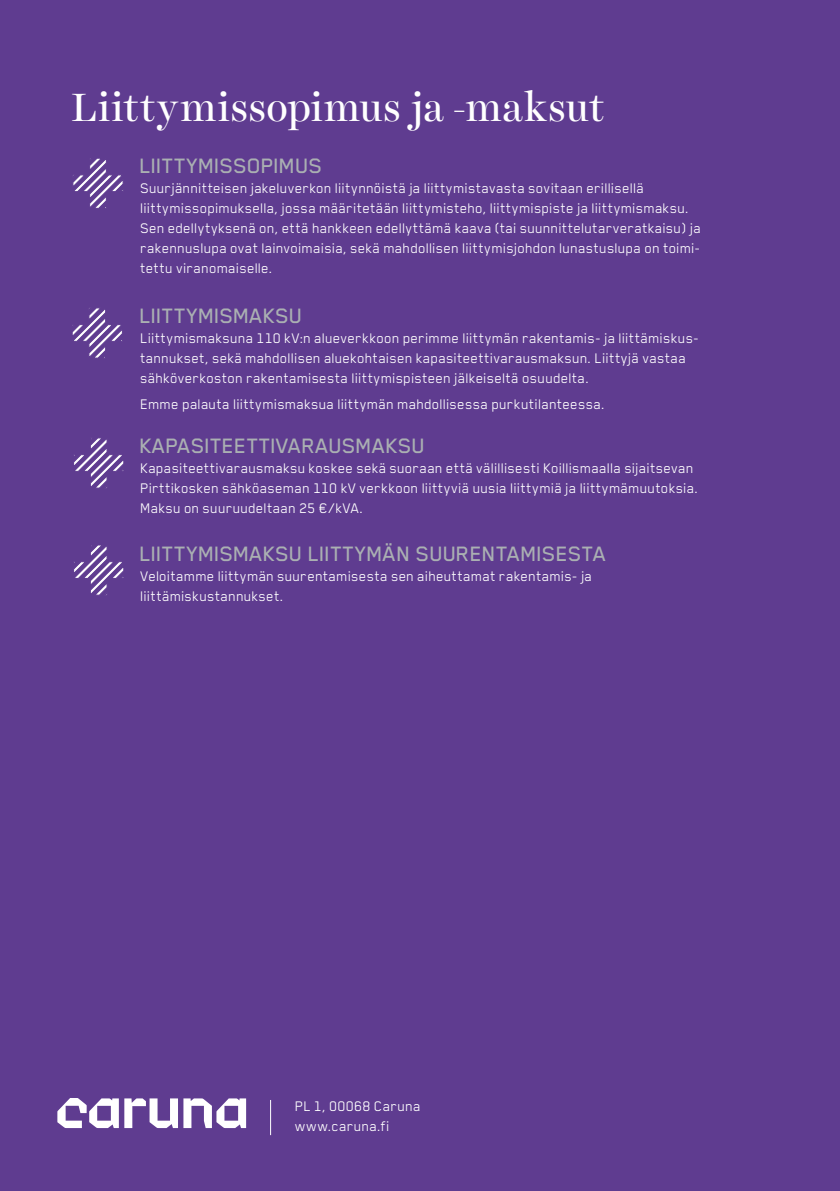
<style>
.page{position:relative;width:840px;height:1191px;background:#fff}
.page>*{position:absolute;margin:0;border:0;box-sizing:border-box;transform-origin:0 0}
.Subheading{font:40px "Harriet Display";letter-spacing:.025em;color:#fff}
.Väliotsikko_13{font:500 24px "Blender";color:#aab0b2}
.Bodytext{font:16px/20px "Blender";letter-spacing:.01em;color:#fff}
.Väliotsikko_13-2{font:16px/20px "Blender";letter-spacing:.005em;color:#fff;text-align:justify}
</style>
<div class="page">
<div style="left:0;top:0;width:839px;height:1191px;background:#5f3c90"></div>
<svg style="left:57px;top:1098px;width:189px;height:30px"></svg>
<hr style="left:270px;top:1100px;width:1px;height:35px;background:#fff">
<svg style="left:73px;top:158px;width:50px;height:50px"></svg>
<svg style="left:72px;top:308px;width:50px;height:50px"></svg>
<svg style="left:74px;top:438px;width:50px;height:50px"></svg>
<svg style="left:74px;top:545px;width:50px;height:50px"></svg>
<p class="Subheading" style="left:72px;top:80px;width:534px">Liittymissopimus ja -maksut</p>
<p class="Väliotsikko_13" style="left:140px;top:152px;width:184px">LIITTYMISSOPIMUS</p>
<p class="Bodytext" style="left:140px;top:178px;width:549px">Suurjännitteisen jakeluverkon liitynnöistä ja liittymistavasta sovitaan erillisellä liittymissopimuksella, jossa määritetään liittymisteho, liittymispiste ja liittymismaksu.</p>
<p class="Väliotsikko_13-2" style="left:140px;top:218px;width:562px">Sen edellytyksenä on, että hankkeen edellyttämä kaava (tai suunnittelutarveratkaisu) ja rakennuslupa ovat lainvoimaisia, sekä mahdollisen liittymisjohdon lunastuslupa on toimi&shy;tettu viranomaiselle.</p>
<p class="Väliotsikko_13" style="left:140px;top:302px;width:164px">LIITTYMISMAKSU</p>
<p class="Bodytext" style="left:140px;top:328px;width:560px">Liittymismaksuna 110 kV:n alueverkkoon perimme liittymän rakentamis- ja liittämiskus&shy;tannukset, sekä mahdollisen aluekohtaisen kapasiteettivarausmaksun. Liittyjä vastaa sähköverkoston rakentamisesta liittymispisteen jälkeiseltä osuudelta.</p>
<p class="Bodytext" style="left:140px;top:394px;width:466px">Emme palauta liittymismaksua liittymän mahdollisessa purkutilanteessa.</p>
<p class="Väliotsikko_13" style="left:140px;top:432px;width:286px">KAPASITEETTIVARAUSMAKSU</p>
<p class="Bodytext" style="left:140px;top:458px;width:559px">Kapasiteettivarausmaksu koskee sekä suoraan että välillisesti Koillismaalla sijaitsevan<br>Pirttikosken sähköaseman 110 kV verkkoon liittyviä uusia liittymiä ja liittymämuutoksia.</p>
<p class="Bodytext" style="left:140px;top:498px;width:224px">Maksu on suuruudeltaan 25 €/kVA.</p>
<p class="Väliotsikko_13" style="left:140px;top:540px;width:468px">LIITTYMISMAKSU LIITTYMÄN SUURENTAMISESTA</p>
<p class="Bodytext" style="left:140px;top:566px;width:453px">Veloitamme liittymän suurentamisesta sen aiheuttamat rakentamis- ja liittämiskustannukset.</p>
<p class="Bodytext" style="left:295px;top:1095px;width:127px">PL 1, 00068 Caruna</p>
<p class="Bodytext" style="left:295px;top:1115px;width:96px">www.caruna.fi</p>
</div>
